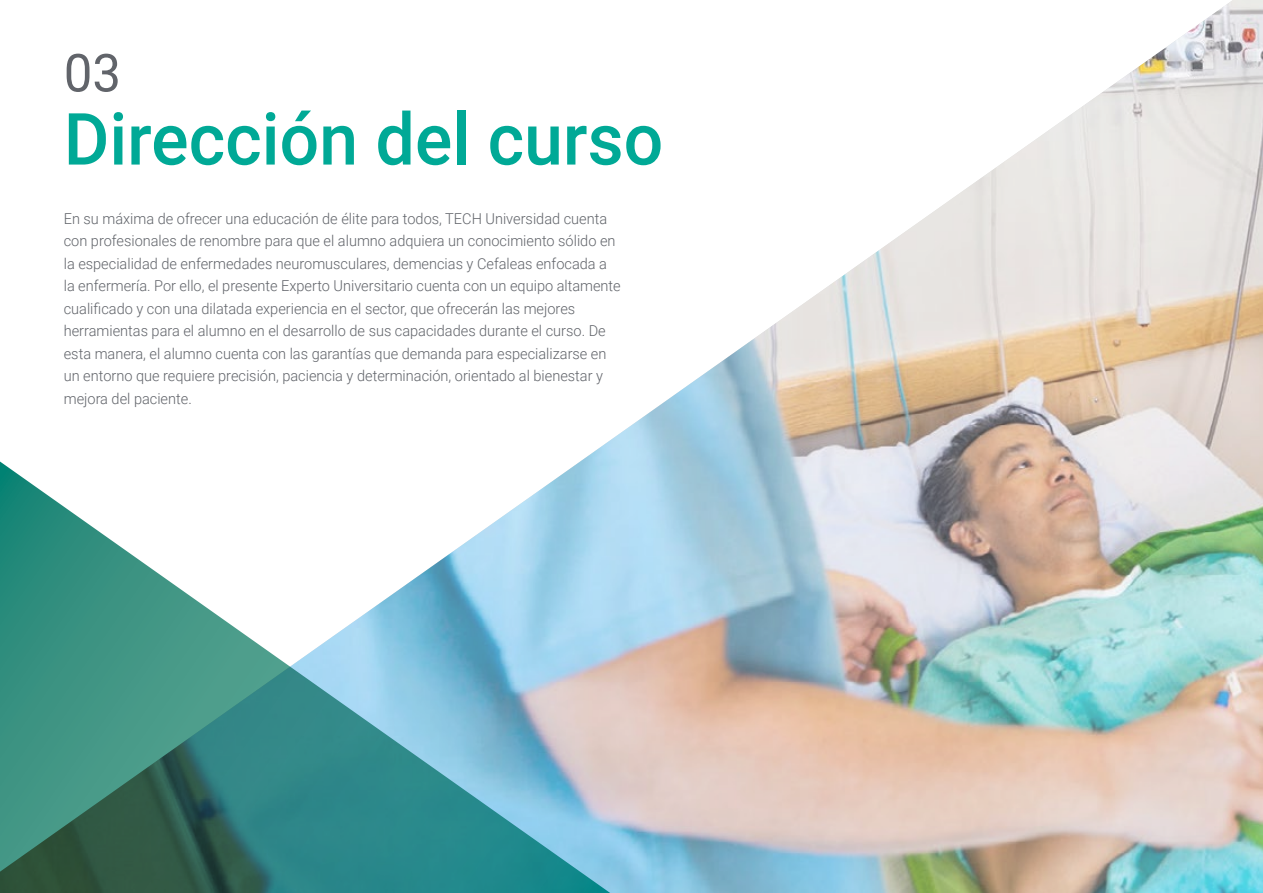
<style>
.page{position:relative;width:1263px;height:893px;background:#fff}
.page>*{position:absolute;margin:0;border:0;box-sizing:border-box;transform-origin:0 0}
.t1{font:500 72px "Roboto";color:#00a996}
.t2{font:52.5px "Roboto";color:#61646a}
.t3{font:300 15px/22.5px "Roboto";color:#61646a}
</style>
<div class="page">
<img style="left:602px;top:0;width:661px;height:893px">
<svg style="left:0;top:446px;width:640px;height:447px"></svg>
<h2 class="t2" style="left:64px;top:36px;width:59px">03</h2>
<h1 class="t1" style="left:64px;top:89px;width:601px">Dirección del curso</h1>
<p class="t3" style="left:64px;top:207px;width:558px">En su máxima de ofrecer una educación de élite para todos, TECH Universidad cuenta con profesionales de renombre para que el alumno adquiera un conocimiento sólido en la especialidad de enfermedades neuromusculares, demencias y Cefaleas enfocada a la enfermería. Por ello, el presente Experto Universitario cuenta con un equipo altamente cualificado y con una dilatada experiencia en el sector, que ofrecerán las mejores herramientas para el alumno en el desarrollo de sus capacidades durante el curso. De esta manera, el alumno cuenta con las garantías que demanda para especializarse en un entorno que requiere precisión, paciencia y determinación, orientado al bienestar y mejora del paciente.</p>
</div>
